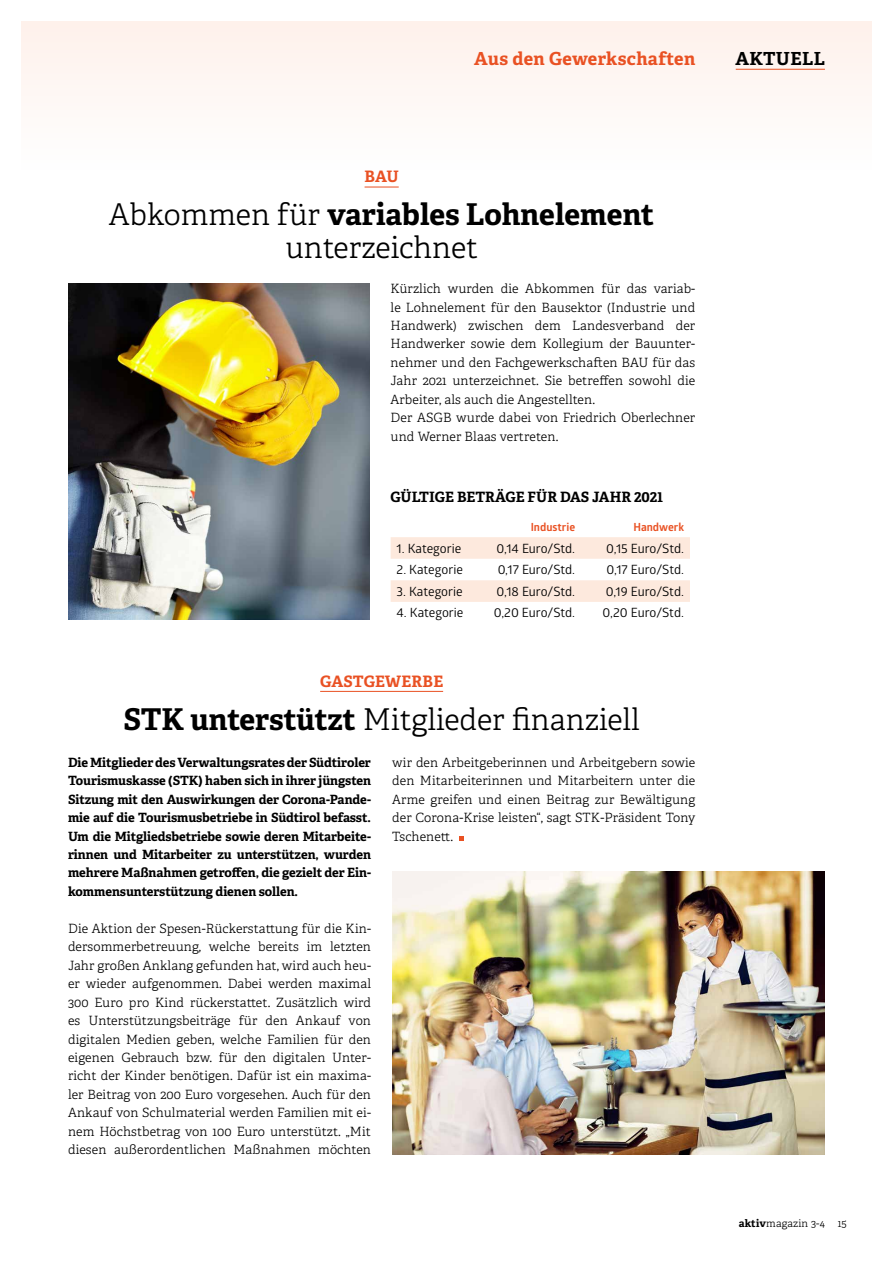
<style>
.page{position:relative;width:893px;height:1263px;background:#fff}
.page>*{position:absolute;margin:0;border:0;box-sizing:border-box;transform-origin:0 0}
.t1{font:300 30px/33px "Adelle";color:#000;text-align:center}
.t2{font:700 18px "Adelle";letter-spacing:.015em;color:#e95123}
.t3{font:700 18px "Adelle";letter-spacing:.02em;color:#000}
.t4{font:700 15.75px "Adelle";letter-spacing:.01em;color:#e95123}
.t5{font:700 14.25px "Adelle";color:#000}
.t6{font:300 12.75px/18.5px "Adelle";letter-spacing:.01em;color:#000;text-align:justify}
.t7{font:700 12.75px/18.5px "Adelle";letter-spacing:-.005em;color:#000;text-align:justify}
.t8{font:12.75px "Glober";color:#000}
.t9{font:700 11.25px "Glober";color:#e95123}
.t10{font:300 10.5px "Adelle";letter-spacing:.02em;color:#000}
.s1{font-weight:700}
</style>
<div class="page">
<div style="left:21px;top:21px;width:851px;height:149px;background:#fef7f4"></div>
<img style="left:392px;top:871px;width:433px;height:283px">
<hr style="left:365px;top:187px;width:34px;height:1px;background:#e95123">
<svg style="left:391px;top:537px;width:299px;height:65px"></svg>
<hr style="left:320px;top:691px;width:123px;height:1px;background:#e95123">
<svg style="left:459px;top:836px;width:4px;height:4px"></svg>
<img style="left:68px;top:283px;width:302px;height:336px">
<hr style="left:736px;top:69px;width:89px;height:1px;background:#e95123">
<h2 class="t2" style="left:474px;top:47px;width:222px">Aus den Gewerkschaften</h2>
<h2 class="t3" style="left:735px;top:47px;width:91px">AKTUELL</h2>
<p class="t4" style="left:364px;top:167px;width:36px">BAU</p>
<h1 class="t1" style="left:109px;top:199px;width:547px">Abkommen für <span class="s1">variables Lohnelement </span>unterzeichnet</h1>
<p class="t6" style="left:391px;top:280px;width:306px;text-align:left">Kürzlich wurden die Abkommen für das variab&shy;le Lohnelement für den Bausektor (Industrie und Handwerk) zwischen dem Landesverband der Handwerker sowie dem Kollegium der Bauunter&shy;nehmer und den Fachgewerkschaften BAU für das Jahr 2021 unterzeichnet. Sie betreffen sowohl die Arbeiter, als auch die Angestellten.<br>Der ASGB wurde dabei von Friedrich Oberlechner und Werner Blaas vertreten.</p>
<p class="t5" style="left:391px;top:488px;width:274px">GÜLTIGE BETRÄGE FÜR DAS JAHR 2021</p>
<p class="t9" style="left:531px;top:519px;width:46px">Industrie</p>
<p class="t9" style="left:633px;top:519px;width:52px">Handwerk</p>
<p class="t8" style="left:397px;top:539px;width:66px">1. Kategorie</p>
<p class="t8" style="left:497px;top:539px;width:80px">0,14 Euro/Std.</p>
<p class="t8" style="left:606px;top:539px;width:79px">0,15 Euro/Std.</p>
<p class="t8" style="left:397px;top:561px;width:68px">2. Kategorie</p>
<p class="t8" style="left:498px;top:561px;width:79px">0,17 Euro/Std.</p>
<p class="t8" style="left:606px;top:561px;width:79px">0,17 Euro/Std.</p>
<p class="t8" style="left:397px;top:582px;width:68px">3. Kategorie</p>
<p class="t8" style="left:497px;top:582px;width:80px">0,18 Euro/Std.</p>
<p class="t8" style="left:606px;top:582px;width:80px">0,19 Euro/Std.</p>
<p class="t8" style="left:397px;top:604px;width:68px">4. Kategorie</p>
<p class="t8" style="left:494px;top:604px;width:83px">0,20 Euro/Std.</p>
<p class="t8" style="left:603px;top:604px;width:83px">0,20 Euro/Std.</p>
<p class="t4" style="left:320px;top:671px;width:125px">GASTGEWERBE</p>
<h1 class="t1" style="left:123px;top:703px;width:518px"><span class="s1">STK unterstützt</span> Mitglieder finanziell</h1>
<p class="t7" style="left:68px;top:753px;width:304px">Die Mitglieder des Verwaltungsrates der Südtiroler Tourismuskasse (STK) haben sich in ihrer jüngsten Sitzung mit den Auswirkungen der Corona-Pande&shy;mie auf die Tourismusbetriebe in Südtirol befasst.<br>Um die Mitgliedsbetriebe sowie deren Mitarbeite&shy;rinnen und Mitarbeiter zu unterstützen, wurden mehrere Maßnahmen getroffen, die gezielt der Ein&shy;kommensunterstützung dienen sollen.</p>
<p class="t6" style="left:68px;top:919px;width:304px">Die Aktion der Spesen-Rückerstattung für die Kin&shy;dersommerbetreuung, welche bereits im letzten Jahr großen Anklang gefunden hat, wird auch heu&shy;er wieder aufgenommen. Dabei werden maximal 300 Euro pro Kind rückerstattet. Zusätzlich wird es Unterstützungsbeiträge für den Ankauf von digitalen Medien geben, welche Familien für den eigenen Gebrauch bzw. für den digitalen Unter&shy;richt der Kinder benötigen. Dafür ist ein maxima&shy;ler Beitrag von 200 Euro vorgesehen. Auch für den Ankauf von Schulmaterial werden Familien mit ei&shy;nem Höchstbetrag von 100 Euro unterstützt. „Mit diesen außerordentlichen Maßnahmen möchten</p>
<p class="t6" style="left:392px;top:753px;width:304px">wir den Arbeitgeberinnen und Arbeitgebern sowie den Mitarbeiterinnen und Mitarbeitern unter die Arme greifen und einen Beitrag zur Bewältigung der Corona-Krise leisten“, sagt STK-Präsident Tony Tschenett.</p>
<p class="t10" style="left:739px;top:1217px;width:110px"><span class="s1">aktiv</span>magazin 3-4 15</p>
</div>
